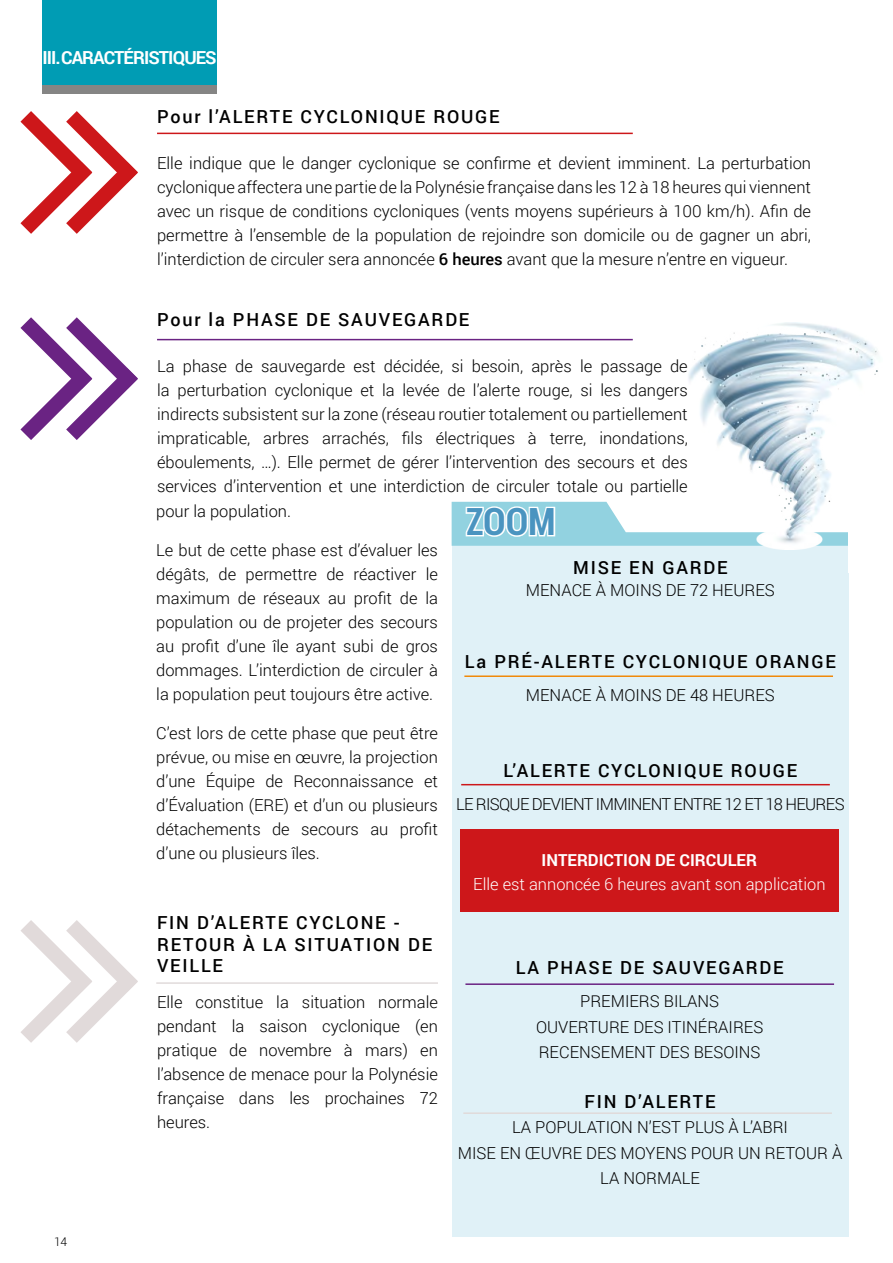
<style>
.page{position:relative;width:893px;height:1263px;background:#fff}
.page>*{position:absolute;margin:0;border:0;box-sizing:border-box;transform-origin:0 0}
.t1{font:700 condensed 37.5px "Roboto";color:#4a94c0}
.t2{font:500 18px/21.6px "Roboto";letter-spacing:.1em;color:#000}
.t3{font:700 18px "Roboto";letter-spacing:-.05em;color:#fff}
.t4{font:300 16.5px/24px "Roboto";color:#000;text-align:justify}
.t5{font:300 16.5px "Roboto";color:#fff}
.t6{font:300 16.5px "Roboto";letter-spacing:-.04em;color:#000}
.t7{font:700 16.5px "Roboto";color:#fff}
.t8{font:300 12px "Roboto";color:#000}
.s1{font-weight:500}
</style>
<div class="page">
<div style="left:452px;top:545px;width:396px;height:692px;background:#e0f1f7"></div>
<svg style="left:20px;top:111px;width:118px;height:123px"></svg>
<hr style="left:157px;top:133px;width:476px;height:1px;background:#cd171a">
<svg style="left:20px;top:317px;width:118px;height:123px"></svg>
<hr style="left:157px;top:339px;width:476px;height:1px;background:#6a2383">
<svg style="left:21px;top:920px;width:117px;height:123px"></svg>
<hr style="left:156px;top:982px;width:282px;height:2px;background:#e1dada">
<hr style="left:464px;top:675px;width:369px;height:2px;background:#f18a0b">
<hr style="left:461px;top:784px;width:369px;height:1px;background:#cd171a">
<div style="left:460px;top:830px;width:378px;height:82px;background:#cd171a"></div>
<hr style="left:465px;top:983px;width:369px;height:2px;background:#6a2383">
<hr style="left:463px;top:1112px;width:369px;height:2px;background:#e1dada">
<div style="left:43px;top:0;width:174px;height:85px;background:#009cb4"></div>
<div style="left:43px;top:85px;width:174px;height:9px;background:#858584"></div>
<svg style="left:452px;top:502px;width:236px;height:44px"></svg>
<img style="left:688px;top:322px;width:190px;height:228px">
<div style="left:848px;top:514px;width:45px;height:58px;background:#fff"></div>
<p class="t3" style="left:43px;top:45px;width:176px">III. CARACTÉRISTIQUES</p>
<p class="t2" style="left:157px;top:105px;width:344px">Pour l’ALERTE CYCLONIQUE ROUGE</p>
<p class="t4" style="left:157px;top:151px;width:656px">Elle indique que le danger cyclonique se confirme et devient imminent. La perturbation cyclonique affectera une partie de la Polynésie française dans les 12 à 18 heures qui viennent avec un risque de conditions cycloniques (vents moyens supérieurs à 100 km/h). Afin de permettre à l’ensemble de la population de rejoindre son domicile ou de gagner un abri, l’interdiction de circuler sera annoncée <span class="s1">6 heures</span> avant que la mesure n’entre en vigueur.</p>
<p class="t2" style="left:157px;top:308px;width:314px">Pour la PHASE DE SAUVEGARDE</p>
<p class="t4" style="left:157px;top:354px;width:532px">La phase de sauvegarde est décidée, si besoin, après le passage de la perturbation cyclonique et la levée de l’alerte rouge, si les dangers indirects subsistent sur la zone (réseau routier totalement ou partiellement impraticable, arbres arrachés, fils électriques à terre, inondations, éboulements, …). Elle permet de gérer l’intervention des secours et des services d’intervention et une interdiction de circuler totale ou partielle</p>
<p class="t8" style="left:54px;top:1233px;width:15px">14</p>
<p class="t4" style="left:156px;top:499px;width:136px">pour la population.</p>
<p class="t4" style="left:156px;top:538px;width:283px">Le but de cette phase est d’évaluer les dégâts, de permettre de réactiver le maximum de réseaux au profit de la population ou de projeter des secours au profit d’une île ayant subi de gros dommages. L’interdiction de circuler à la population peut toujours être active.</p>
<p class="t4" style="left:156px;top:721px;width:283px">C’est lors de cette phase que peut être prévue, ou mise en œuvre, la projection d’une Équipe de Reconnaissance et d’Évaluation (ERE) et d’un ou plusieurs détachements de secours au profit d’une ou plusieurs îles.</p>
<p class="t2" style="left:157px;top:911px;width:277px">FIN D’ALERTE CYCLONE -<br>RETOUR À LA SITUATION DE<br>VEILLE</p>
<p class="t4" style="left:157px;top:990px;width:282px">Elle constitue la situation normale pendant la saison cyclonique (en pratique de novembre à mars) en l’absence de menace pour la Polynésie française dans les prochaines 72 heures.</p>
<h1 class="t1" style="left:466px;top:495px;width:91px">ZOOM</h1>
<p class="t2" style="left:573px;top:556px;width:156px">MISE EN GARDE</p>
<p class="t4" style="left:526px;top:578px;width:250px">MENACE À MOINS DE 72 HEURES</p>
<p class="t2" style="left:465px;top:650px;width:372px">La PRÉ-ALERTE CYCLONIQUE ORANGE</p>
<p class="t4" style="left:526px;top:683px;width:250px">MENACE À MOINS DE 48 HEURES</p>
<p class="t2" style="left:503px;top:759px;width:295px">L’ALERTE CYCLONIQUE ROUGE</p>
<p class="t6" style="left:456px;top:792px;width:390px">LE RISQUE DEVIENT IMMINENT ENTRE 12 ET 18 HEURES</p>
<p class="t7" style="left:542px;top:848px;width:217px">INTERDICTION DE CIRCULER</p>
<p class="t5" style="left:473px;top:873px;width:354px">Elle est annoncée 6 heures avant son application</p>
<p class="t2" style="left:516px;top:956px;width:269px">LA PHASE DE SAUVEGARDE</p>
<p class="t4" style="left:536px;top:988px;width:229px;line-height:25.5px;text-align:center">PREMIERS BILANS<br>OUVERTURE DES ITINÉRAIRES<br>RECENSEMENT DES BESOINS</p>
<p class="t2" style="left:584px;top:1089px;width:133px">FIN D’ALERTE</p>
<p class="t4" style="left:458px;top:1114px;width:386px;line-height:25.5px;text-align:center">LA POPULATION N’EST PLUS À L’ABRI<br>MISE EN ŒUVRE DES MOYENS POUR UN RETOUR À<br>LA NORMALE</p>
</div>
